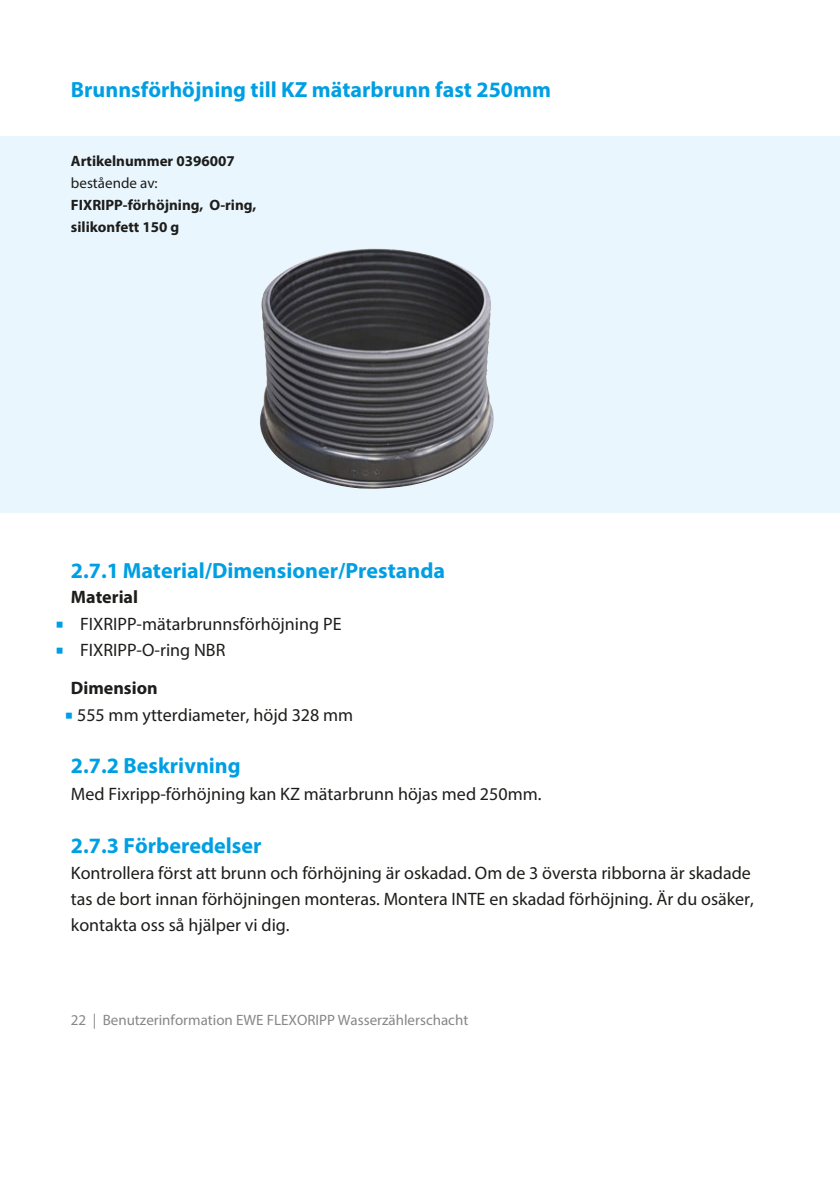
<style>
.page{position:relative;width:840px;height:1191px;background:#fff}
.page>*{position:absolute;margin:0;border:0;box-sizing:border-box;transform-origin:0 0}
.HL2_11_13pt{font:700 22px "Myriad Pro";color:#009fe3}
.Fließtext_9_13pt{font:700 22px "Myriad Pro";color:#009fe3}
.Fließtext_9_13pt-2{font:18px/26px "Myriad Pro";color:#1d1d1b}
.Zwischenheadline_sch{font:700 18px "Myriad Pro";color:#1d1d1b}
.HL2_11_13pt-2{font:700 18px "Myriad Pro";color:#1d1d1b}
.Beschriftungen_7_5_1{font:700 15px/22px "Myriad Pro";color:#1d1d1b}
.Fließtext_9_13pt-3{font:15px "Myriad Pro";color:#878787}
.s1{font-weight:400}
</style>
<div class="page">
<div style="left:0;top:137px;width:839px;height:376px;background:#eaf6fe"></div>
<img style="left:259px;top:248px;width:234px;height:241px">
<p class="HL2_11_13pt" style="left:71px;top:75px;width:481px">Brunnsförhöjning till KZ mätarbrunn fast 250mm</p>
<p class="Beschriftungen_7_5_1" style="left:71px;top:149px;width:187px">Artikelnummer 0396007 <span class="s1">bestående av:<br></span>FIXRIPP-förhöjning, O-ring, silikonfett 150 g</p>
<p class="HL2_11_13pt" style="left:71px;top:556px;width:375px">2.7.1 Material/Dimensioner/Prestanda</p>
<p class="HL2_11_13pt-2" style="left:71px;top:585px;width:69px">Material</p>
<p class="Fließtext_9_13pt-2" style="left:80px;top:611px;width:263px">FIXRIPP-mätarbrunnsförhöjning PE<br>FIXRIPP-O-ring NBR</p>
<p class="Zwischenheadline_sch" style="left:71px;top:676px;width:88px">Dimension</p>
<p class="Fließtext_9_13pt-2" style="left:77px;top:702px;width:277px">555 mm ytterdiameter, höjd 328 mm</p>
<p class="Fließtext_9_13pt" style="left:71px;top:751px;width:171px">2.7.2 Beskrivning</p>
<p class="Fließtext_9_13pt-2" style="left:71px;top:780px;width:472px">Med Fixripp-förhöjning kan KZ mätarbrunn höjas med 250mm.</p>
<p class="Fließtext_9_13pt" style="left:71px;top:831px;width:192px">2.7.3 Förberedelser</p>
<p class="Fließtext_9_13pt-2" style="left:71px;top:860px;width:684px">Kontrollera först att brunn och förhöjning är oskadad. Om de 3 översta ribborna är skadade tas de bort innan förhöjningen monteras. Montera INTE en skadad förhöjning. Är du osäker, kontakta oss så hjälper vi dig.</p>
<p class="Fließtext_9_13pt-3" style="left:71px;top:1011px;width:398px">22 | Benutzerinformation EWE FLEXORIPP Wasserzählerschacht</p>
</div>
